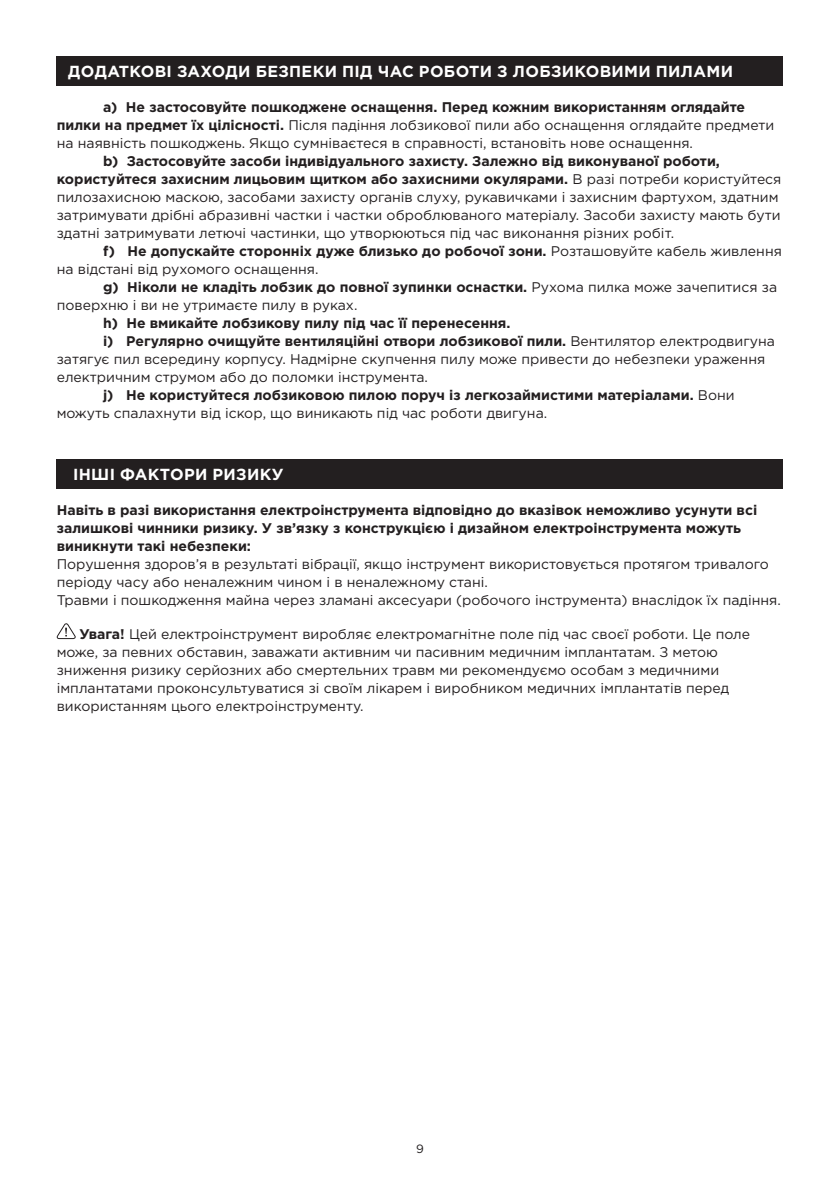
<style>
.page{position:relative;width:840px;height:1191px;background:#fff}
.page>*{position:absolute;margin:0;border:0;box-sizing:border-box;transform-origin:0 0}
.t1{font:700 16px "Gotham Pro";letter-spacing:.02em;color:#fff}
.t2{font:14px/18px "Gotham Pro";color:#231f20}
.t3{font:700 14px/18px "Gotham Pro";color:#231f20}
.t4{font:12px "Gotham Pro";color:#231f20}
.s1{font-weight:700}
.s2{font-weight:400}
</style>
<div class="page">
<svg style="left:57px;top:623px;width:19px;height:16px"></svg>
<div style="left:57px;top:57px;width:725px;height:29px;background:#231f20"></div>
<div style="left:57px;top:459px;width:725px;height:30px;background:#231f20"></div>
<p class="t1" style="left:68px;top:62px;width:666px">ДОДАТКОВІ ЗАХОДИ БЕЗПЕКИ ПІД ЧАС РОБОТИ З ЛОБЗИКОВИМИ ПИЛАМИ</p>
<p class="t2" style="left:57px;top:98px;width:718px;text-indent:46px"><span class="s1">a) Не застосовуйте пошкоджене оснащення. Перед кожним використанням оглядайте пилки на предмет їх цілісності.</span> Після падіння лобзикової пили або оснащення оглядайте предмети на наявність пошкоджень. Якщо сумніваєтеся в справності, встановіть нове оснащення.</p>
<p class="t2" style="left:57px;top:152px;width:725px;text-indent:46px"><span class="s1">b) Застосовуйте засоби індивідуального захисту. Залежно від виконуваної роботи, користуйтеся захисним лицьовим щитком або захисними окулярами.</span> В разі потреби користуйтеся пилозахисною маскою, засобами захисту органів слуху, рукавичками і захисним фартухом, здатним затримувати дрібні абразивні частки і частки оброблюваного матеріалу. Засоби захисту мають бути здатні затримувати летючі частинки, що утворюються під час виконання різних робіт.</p>
<p class="t2" style="left:57px;top:242px;width:726px;text-indent:46px"><span class="s1">f) Не допускайте сторонніх дуже близько до робочої зони.</span> Розташовуйте кабель живлення на відстані від рухомого оснащення.</p>
<p class="t2" style="left:57px;top:278px;width:721px;text-indent:46px"><span class="s1">g) Ніколи не кладіть лобзик до повної зупинки оснастки.</span> Рухома пилка може зачепитися за поверхню і ви не утримаєте пилу в руках.</p>
<p class="t3" style="left:103px;top:314px;width:409px">h) Не вмикайте лобзикову пилу під час її перенесення.</p>
<p class="t3" style="left:103px;top:332px;width:673px">i) Регулярно очищуйте вентиляційні отвори лобзикової пили. <span class="s2">Вентилятор електродвигуна</span></p>
<p class="t2" style="left:57px;top:350px;width:709px">затягує пил всередину корпусу. Надмірне скупчення пилу може привести до небезпеки ураження</p>
<p class="t2" style="left:57px;top:368px;width:372px">електричним струмом або до поломки інструмента.</p>
<p class="t3" style="left:103px;top:386px;width:632px">j) Не користуйтеся лобзиковою пилою поруч із легкозаймистими матеріалами. <span class="s2">Вони</span></p>
<p class="t2" style="left:57px;top:404px;width:491px">можуть спалахнути від іскор, що виникають під час роботи двигуна.</p>
<p class="t1" style="left:73px;top:465px;width:212px">ІНШІ ФАКТОРИ РИЗИКУ</p>
<p class="t3" style="left:57px;top:501px;width:701px">Навіть в разі використання електроінструмента відповідно до вказівок неможливо усунути всі залишкові чинники ризику. У зв’язку з конструкцією і дизайном електроінструмента можуть виникнути такі небезпеки:</p>
<p class="t2" style="left:57px;top:555px;width:725px">Порушення здоров’я в результаті вібрації, якщо інструмент використовується протягом тривалого періоду часу або неналежним чином і в неналежному стані.<br>Травми і пошкодження майна через зламані аксесуари (робочого інструмента) внаслідок їх падіння.</p>
<p class="t2" style="left:57px;top:625px;width:694px;text-indent:23px"><span class="s1">Увага!</span> Цей електроінструмент виробляє електромагнітне поле під час своєї роботи. Це поле може, за певних обставин, заважати активним чи пасивним медичним імплантатам. З метою зниження ризику серйозних або смертельних травм ми рекомендуємо особам з медичними імплантатами проконсультуватися зі своїм лікарем і виробником медичних імплантатів перед використанням цього електроінструменту.</p>
<p class="t4" style="left:416px;top:1141px;width:9px">9</p>
</div>
